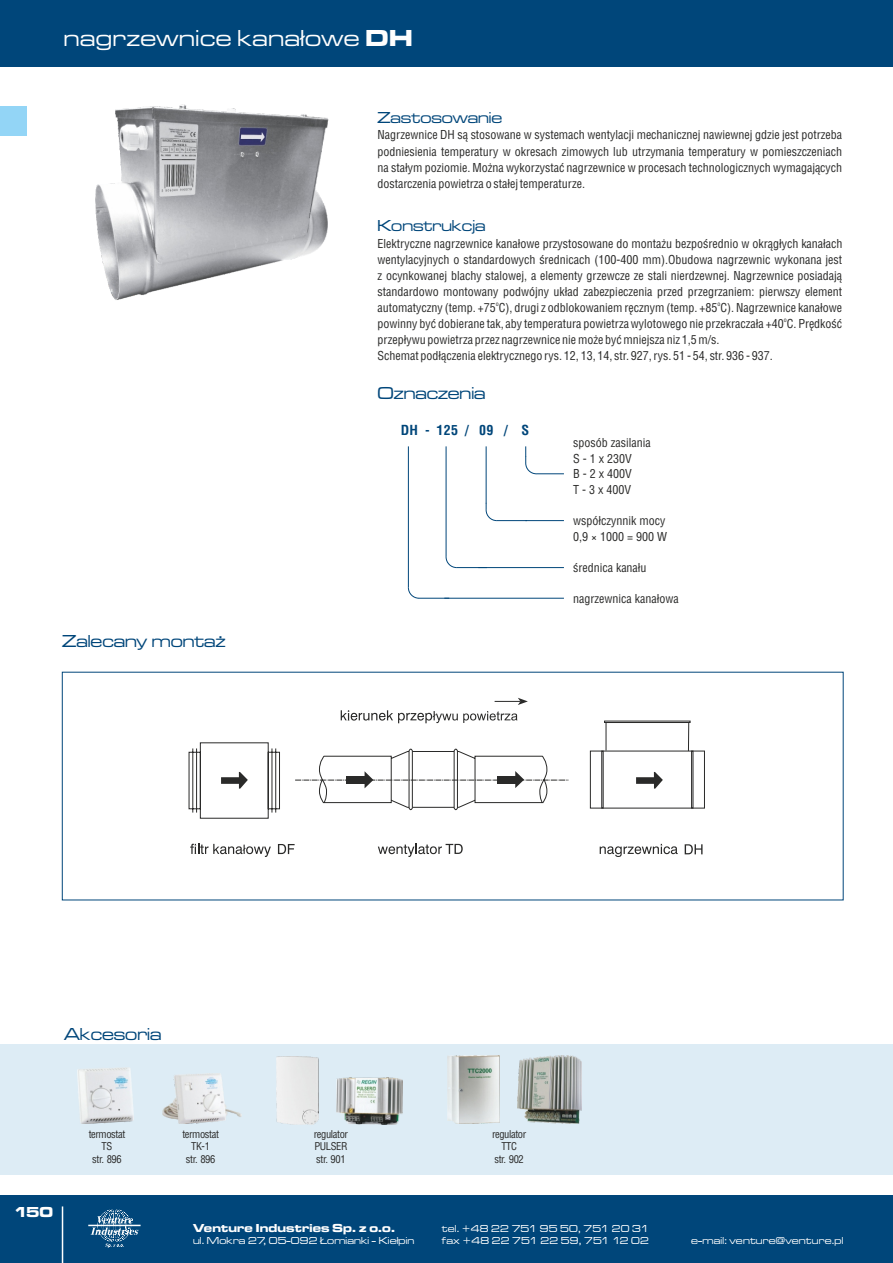
<style>
.page{position:relative;width:893px;height:1263px;background:#fff}
.page>*{position:absolute;margin:0;border:0;box-sizing:border-box;transform-origin:0 0}
.t1{font:24px "Microgramma D Medi Exte";letter-spacing:.03em;color:#fefefe}
.t2{font:18px "Microgramma D Medi Exte";color:#00467a}
.t3{font:16.5px "Microgramma D Medi Exte";color:#00467a}
.t4{font:15px "Microgramma D Bold Exte";color:#fefefe}
.t5{font:700 13.5px "Switzerland Condensed";letter-spacing:.02em;color:#00467a}
.t6{font:12px/16px "Switzerland Condensed";color:#2a2a29}
.t7{font:12px "Microgramma D Bold Exte";letter-spacing:.015em;color:#fefefe}
.t8{font:10.5px/12.3px "Microgramma D Medi Exte";letter-spacing:.02em;color:#fefefe}
.t9{font:10.5px "Switzerland Condensed";letter-spacing:-.035em;color:#2a2a29}
.t10{font:6px "Switzerland Condensed";color:#2a2a29}
.s1{font-family:"Microgramma D Bold Exte"}
</style>
<div class="page">
<div style="left:0;top:0;width:893px;height:66px;background:#00467a"></div>
<div style="left:0;top:1195px;width:893px;height:68px;background:#00467a"></div>
<hr style="left:62px;top:1206px;width:1px;height:57px;background:#fefefe">
<div style="left:0;top:106px;width:27px;height:30px;background:#93d5f6"></div>
<div style="left:0;top:1044px;width:893px;height:130px;background:#ddecf5"></div>
<hr style="left:525px;top:520px;width:39px;height:1px;background:#00467a">
<hr style="left:478px;top:567px;width:86px;height:1px;background:#00467a">
<hr style="left:444px;top:598px;width:120px;height:1px;background:#00467a">
<hr style="left:486px;top:446px;width:1px;height:57px;background:#00467a">
<hr style="left:497px;top:520px;width:30px;height:1px;background:#00467a">
<svg style="left:486px;top:503px;width:11px;height:18px"></svg>
<svg style="left:445px;top:556px;width:12px;height:12px"></svg>
<hr style="left:457px;top:567px;width:30px;height:1px;background:#00467a">
<hr style="left:446px;top:446px;width:1px;height:111px;background:#00467a">
<svg style="left:408px;top:587px;width:12px;height:12px"></svg>
<hr style="left:419px;top:598px;width:30px;height:1px;background:#00467a">
<hr style="left:408px;top:446px;width:1px;height:141px;background:#00467a">
<div style="left:409px;top:749px;width:4px;height:61px;border:1px solid #2a2a29;border-radius:2px"></div>
<div style="left:454px;top:749px;width:4px;height:61px;border:1px solid #2a2a29;border-radius:2px"></div>
<svg style="left:190px;top:844px;width:81px;height:13px"></svg>
<svg style="left:378px;top:844px;width:85px;height:13px"></svg>
<svg style="left:600px;top:844px;width:78px;height:13px"></svg>
<svg style="left:278px;top:844px;width:17px;height:10px"></svg>
<svg style="left:685px;top:844px;width:17px;height:10px"></svg>
<svg style="left:295px;top:751px;width:273px;height:57px"></svg>
<svg style="left:341px;top:698px;width:187px;height:25px"></svg>
<svg style="left:188px;top:742px;width:92px;height:77px"></svg>
<svg style="left:590px;top:720px;width:115px;height:89px"></svg>
<img style="left:163px;top:1073px;width:79px;height:51px">
<img style="left:78px;top:1068px;width:55px;height:56px">
<img style="left:276px;top:1056px;width:43px;height:69px">
<img style="left:337px;top:1077px;width:65px;height:48px">
<img style="left:448px;top:1055px;width:52px;height:69px">
<img style="left:517px;top:1055px;width:64px;height:69px">
<svg style="left:525px;top:446px;width:39px;height:28px"></svg>
<img style="left:95px;top:104px;width:234px;height:196px">
<svg style="left:88px;top:1209px;width:53px;height:39px"></svg>
<h1 class="t1" style="left:64px;top:27px;width:351px">nagrzewnice kanałowe <span class="s1">DH</span></h1>
<h3 class="t3" style="left:378px;top:110px;width:126px">Zastosowanie</h3>
<p class="t6" style="left:378px;top:128px;width:466px;text-align:justify">Nagrzewnice DH są stosowane w systemach wentylacji mechanicznej nawiewnej gdzie jest potrzeba podniesienia temperatury w okresach zimowych lub utrzymania temperatury w pomieszczeniach na stałym poziomie. Można wykorzystać nagrzewnice w procesach technologicznych wymagających dostarczenia powietrza o stałej temperaturze.</p>
<h3 class="t3" style="left:378px;top:218px;width:110px">Konstrukcja</h3>
<p class="t6" style="left:378px;top:236px;width:467px;text-align:justify">Elektryczne nagrzewnice kanałowe przystosowane do montażu bezpośrednio w okrągłych kanałach wentylacyjnych o standardowych średnicach (100-400 mm).Obudowa nagrzewnic wykonana jest z ocynkowanej blachy stalowej, a elementy grzewcze ze stali nierdzewnej. Nagrzewnice posiadają standardowo montowany podwójny układ zabezpieczenia przed przegrzaniem: pierwszy element</p>
<p class="t10" style="left:496px;top:301px;width:4px">o</p>
<p class="t10" style="left:717px;top:301px;width:4px">o</p>
<p class="t6" style="left:378px;top:301px;width:466px">automatyczny (temp. +75 C), drugi z odblokowaniem ręcznym (temp. +85 C). Nagrzewnice kanałowe</p>
<p class="t10" style="left:784px;top:317px;width:4px">o</p>
<p class="t6" style="left:377px;top:317px;width:466px">powinny być dobierane tak, aby temperatura powietrza wylotowego nie przekraczała +40 C. Prędkość przepływu powietrza przez nagrzewnice nie może być mniejsza niz 1,5 m/s.<br>Schemat podłączenia elektrycznego rys. 12, 13, 14, str. 927, rys. 51 - 54, str. 936 - 937.</p>
<h2 class="t2" style="left:377px;top:385px;width:110px">Oznaczenia</h2>
<h2 class="t2" style="left:62px;top:633px;width:165px">Zalecany montaż</h2>
<p class="t5" style="left:401px;top:425px;width:130px">DH - 125 / 09 / S</p>
<p class="t6" style="left:573px;top:436px;width:79px;line-height:15.6px">sposób zasilania<br>S - 1 x 230V<br>B - 2 x 400V<br>T - 3 x 400V</p>
<p class="t6" style="left:573px;top:514px;width:95px;line-height:15.6px">współczynnik mocy<br>0,9 × 1000 = 900 W</p>
<p class="t6" style="left:573px;top:560px;width:75px">średnica kanału</p>
<p class="t6" style="left:573px;top:592px;width:107px">nagrzewnica kanałowa</p>
<h2 class="t2" style="left:64px;top:1026px;width:99px">Akcesoria</h2>
<p class="t4" style="left:14px;top:1205px;width:41px">150</p>
<p class="t9" style="left:89px;top:1130px;width:38px">termostat</p>
<p class="t9" style="left:182px;top:1130px;width:38px">termostat</p>
<p class="t9" style="left:314px;top:1130px;width:36px">regulator</p>
<p class="t9" style="left:492px;top:1130px;width:36px">regulator</p>
<p class="t9" style="left:102px;top:1142px;width:12px">TS</p>
<p class="t9" style="left:191px;top:1142px;width:20px">TK-1</p>
<p class="t9" style="left:314px;top:1142px;width:35px">PULSER</p>
<p class="t9" style="left:501px;top:1142px;width:17px">TTC</p>
<p class="t9" style="left:92px;top:1154px;width:31px">str. 896</p>
<p class="t9" style="left:186px;top:1154px;width:31px">str. 896</p>
<p class="t9" style="left:316px;top:1154px;width:31px">str. 901</p>
<p class="t9" style="left:494px;top:1154px;width:31px">str. 902</p>
<p class="t7" style="left:193px;top:1222px;width:203px">Venture Industries Sp. z o.o.</p>
<p class="t8" style="left:193px;top:1235px;width:223px">ul. Mokra 27, 05-092 Łomianki - Kiełpin</p>
<p class="t8" style="left:442px;top:1222px;width:209px">tel. +48 22 751 95 50, 751 20 31 fax +48 22 751 22 59, 751 12 02</p>
<p class="t8" style="left:691px;top:1235px;width:154px">e-mail: venture@venture.pl</p>
</div>
